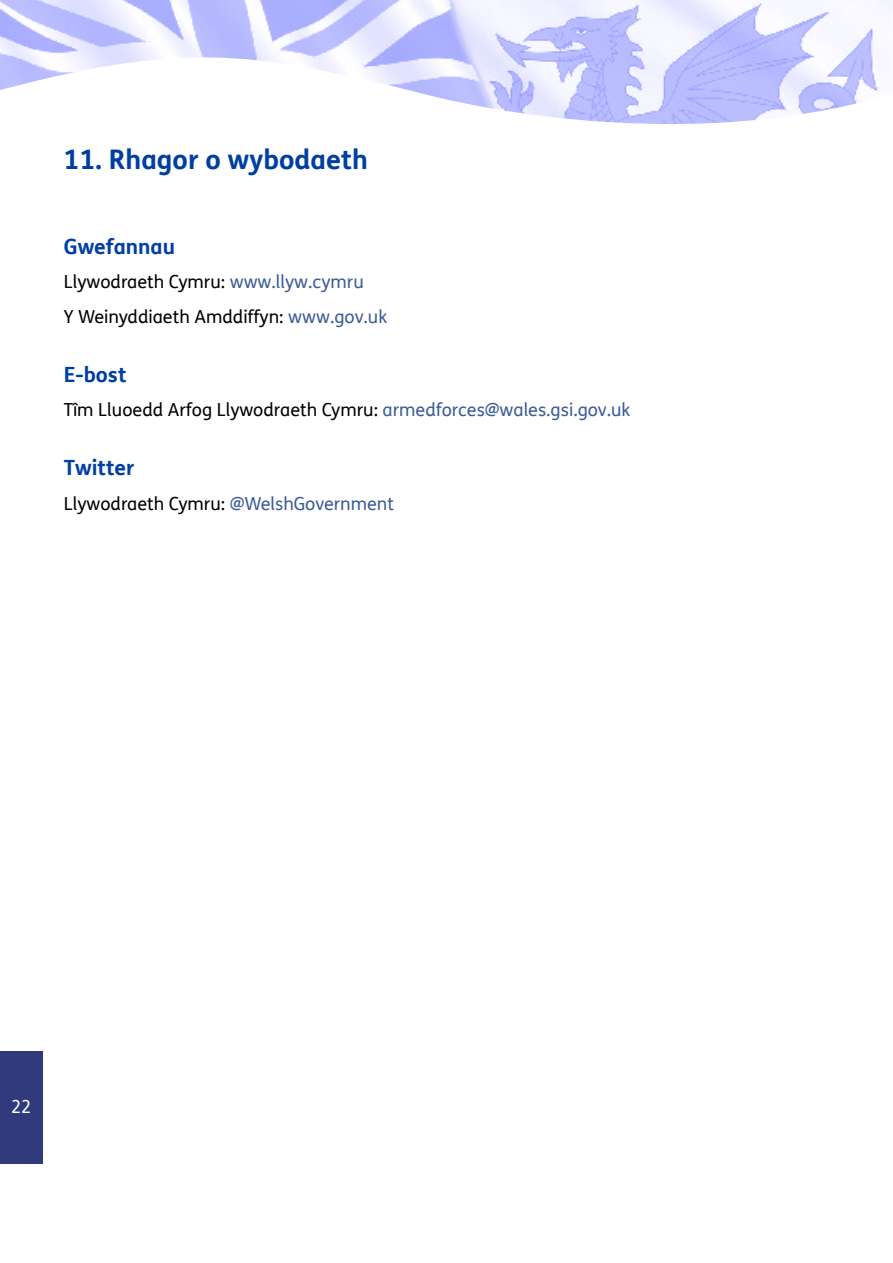
<style>
.page{position:relative;width:893px;height:1263px;background:#fff}
.page>*{position:absolute;margin:0;border:0;box-sizing:border-box;transform-origin:0 0}
.numberd_heading{font:700 27px "FS Me";color:#003fa2}
.Title_Bold_14pt{font:700 21px "FS Me";color:#003fa2}
.Body_text{font:18px "FS Me";color:#000}
.t1{font:18px "FS Me";color:#fff}
.s1{color:#3d5b98}
</style>
<div class="page">
<div style="left:0;top:1051px;width:43px;height:113px;background:#303a7c"></div>
<img style="left:0;top:0;width:892px;height:124px">
<p class="numberd_heading" style="left:64px;top:139px;width:306px">11. Rhagor o wybodaeth</p>
<p class="Title_Bold_14pt" style="left:64px;top:230px;width:113px">Gwefannau</p>
<p class="Body_text" style="left:64px;top:269px;width:302px">Llywodraeth Cymru: <span class="s1">www.llyw.cymru</span></p>
<p class="Body_text" style="left:64px;top:304px;width:325px">Y Weinyddiaeth Amddiffyn: <span class="s1">www.gov.uk</span></p>
<p class="Title_Bold_14pt" style="left:64px;top:358px;width:64px">E-bost</p>
<p class="Body_text" style="left:64px;top:397px;width:568px">Tîm Lluoedd Arfog Llywodraeth Cymru: <span class="s1">armedforces@wales.gsi.gov.uk</span></p>
<p class="Title_Bold_14pt" style="left:64px;top:452px;width:72px">Twitter</p>
<p class="Body_text" style="left:64px;top:491px;width:332px">Llywodraeth Cymru: <span class="s1">@WelshGovernment</span></p>
<p class="t1" style="left:11px;top:1095px;width:22px">22</p>
</div>
